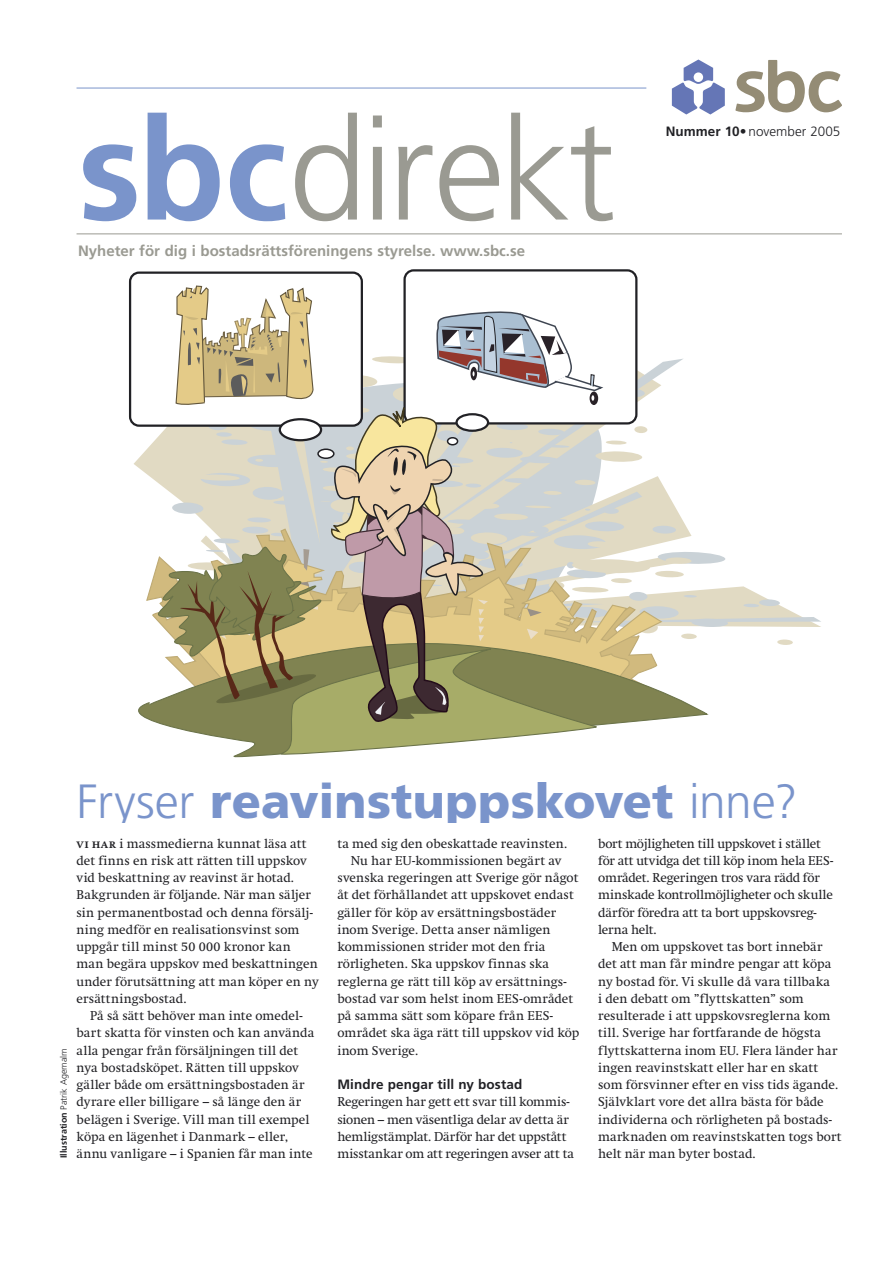
<style>
.page{position:relative;width:893px;height:1263px;background:#fff}
.page>*{position:absolute;margin:0;border:0;box-sizing:border-box;transform-origin:0 0}
.t1{font:300 142.5px "Frutiger";letter-spacing:-.035em;color:#9a9a92}
.t2{font:900 48px "Frutiger";color:#7a94cb}
.t3{font:700 15px "Frutiger";color:#9a9a92}
.t4{font:700 13.5px "Frutiger";letter-spacing:.01em;color:#212125}
.t5{font:300 13.5px "Frutiger";color:#212125}
.t6{font:12.75px/17.2px "Swift";letter-spacing:.01em;color:#212125}
.t7{font:12.75px/17.2px "Swift";letter-spacing:-.01em;color:#212125}
.t8{font:300 9px "Frutiger";color:#212125}
.s1{font-weight:700;color:#7a94cb}
.s2{font-weight:700}
.s3{font-weight:300}
.s4{font-family:"Swift Bold SC";font-size:12px}
</style>
<div class="page">
<svg style="left:672px;top:60px;width:53px;height:54px"></svg>
<svg style="left:735px;top:60px;width:107px;height:53px"></svg>
<hr style="left:77px;top:88px;width:569px;height:1px;background:#7a94cb">
<hr style="left:77px;top:233px;width:765px;height:1px;background:#9a9a92">
<div style="left:129px;top:271px;width:234px;height:156px;border:2px solid #212125;border-radius:9px"></div>
<div style="left:403px;top:269px;width:234px;height:155px;border:2px solid #212125;border-radius:9px"></div>
<svg style="left:149px;top:285px;width:672px;height:473px"></svg>
<h1 class="t1" style="left:78px;top:90px;width:539px"><span class="s1">sbc</span>direkt</h1>
<p class="t3" style="left:78px;top:242px;width:449px">Nyheter för dig i bostadsrättsföreningens styrelse. www.sbc.se</p>
<p class="t5" style="left:666px;top:124px;width:176px"><span class="s2">Nummer 10•</span> november 2005</p>
<h2 class="t2" style="left:77px;top:772px;width:723px"><span class="s3">Fryser</span> reavinstuppskovet <span class="s3">inne?</span></h2>
<p class="t6" style="left:77px;top:835px;width:244px"><span class="s4">vi har</span> i massmedierna kunnat läsa att det finns en risk att rätten till uppskov vid beskattning av reavinst är hotad.<br>Bakgrunden är följande. När man säljer sin permanentbostad och denna försälj&shy;ning medför en realisationsvinst som uppgår till minst 50 000 kronor kan man begära uppskov med beskattningen under förutsättning att man köper en ny ersättningsbostad.</p>
<p class="t6" style="left:77px;top:1007px;width:239px;text-indent:13px">På så sätt behöver man inte omedel&shy;bart skatta för vinsten och kan använda alla pengar från försäljningen till det nya bostadsköpet. Rätten till uppskov gäller både om ersättningsbostaden är dyrare eller billigare – så länge den är belägen i Sverige. Vill man till exempel köpa en lägenhet i Danmark – eller, ännu vanligare – i Spanien får man inte</p>
<p class="t8" style="left:59px;top:1158px;width:112px;rotate:-90deg"><span class="s2">Illustration</span> Patrik Agemalm</p>
<p class="t6" style="left:337px;top:835px;width:231px">ta med sig den obeskattade reavinsten.</p>
<p class="t6" style="left:351px;top:852px;width:212px">Nu har EU-kommissionen begärt av</p>
<p class="t6" style="left:337px;top:869px;width:243px">svenska regeringen att Sverige gör något</p>
<p class="t6" style="left:337px;top:886px;width:238px">åt det förhållandet att uppskovet endast</p>
<p class="t6" style="left:337px;top:904px;width:220px">gäller för köp av ersättningsbostäder</p>
<p class="t6" style="left:337px;top:921px;width:215px">inom Sverige. Detta anser nämligen</p>
<p class="t6" style="left:337px;top:938px;width:209px">kommissionen strider mot den fria</p>
<p class="t6" style="left:337px;top:955px;width:213px">rörligheten. Ska uppskov finnas ska</p>
<p class="t6" style="left:337px;top:973px;width:231px">reglerna ge rätt till köp av ersättnings-</p>
<p class="t6" style="left:337px;top:990px;width:237px">bostad var som helst inom EES-området</p>
<p class="t6" style="left:337px;top:1007px;width:217px">på samma sätt som köpare från EES-</p>
<p class="t6" style="left:337px;top:1024px;width:244px">området ska äga rätt till uppskov vid köp</p>
<p class="t6" style="left:337px;top:1042px;width:82px">inom Sverige.</p>
<p class="t4" style="left:337px;top:1076px;width:187px">Mindre pengar till ny bostad</p>
<p class="t7" style="left:337px;top:1093px;width:238px">Regeringen har gett ett svar till kommis&shy;sionen – men väsentliga delar av detta är hemligstämplat. Därför har det uppstått misstankar om att regeringen avser att ta</p>
<p class="t7" style="left:598px;top:835px;width:237px">bort möjligheten till uppskovet i stället för att utvidga det till köp inom hela EES&shy;området. Regeringen tros vara rädd för minskade kontrollmöjligheter och skulle därför föredra att ta bort uppskovsreg&shy;lerna helt.</p>
<p class="t6" style="left:598px;top:938px;width:245px;text-indent:14px">Men om uppskovet tas bort innebär det att man får mindre pengar att köpa ny bostad för. Vi skulle då vara tillbaka<br>i den debatt om ”flyttskatten” som resulterade i att uppskovsreglerna kom till. Sverige har fortfarande de högsta flyttskatterna inom EU. Flera länder har ingen reavinstskatt eller har en skatt som försvinner efter en viss tids ägande.<br>Självklart vore det allra bästa för både individerna och rörligheten på bostads&shy;marknaden om reavinstskatten togs bort helt när man byter bostad.</p>
</div>
